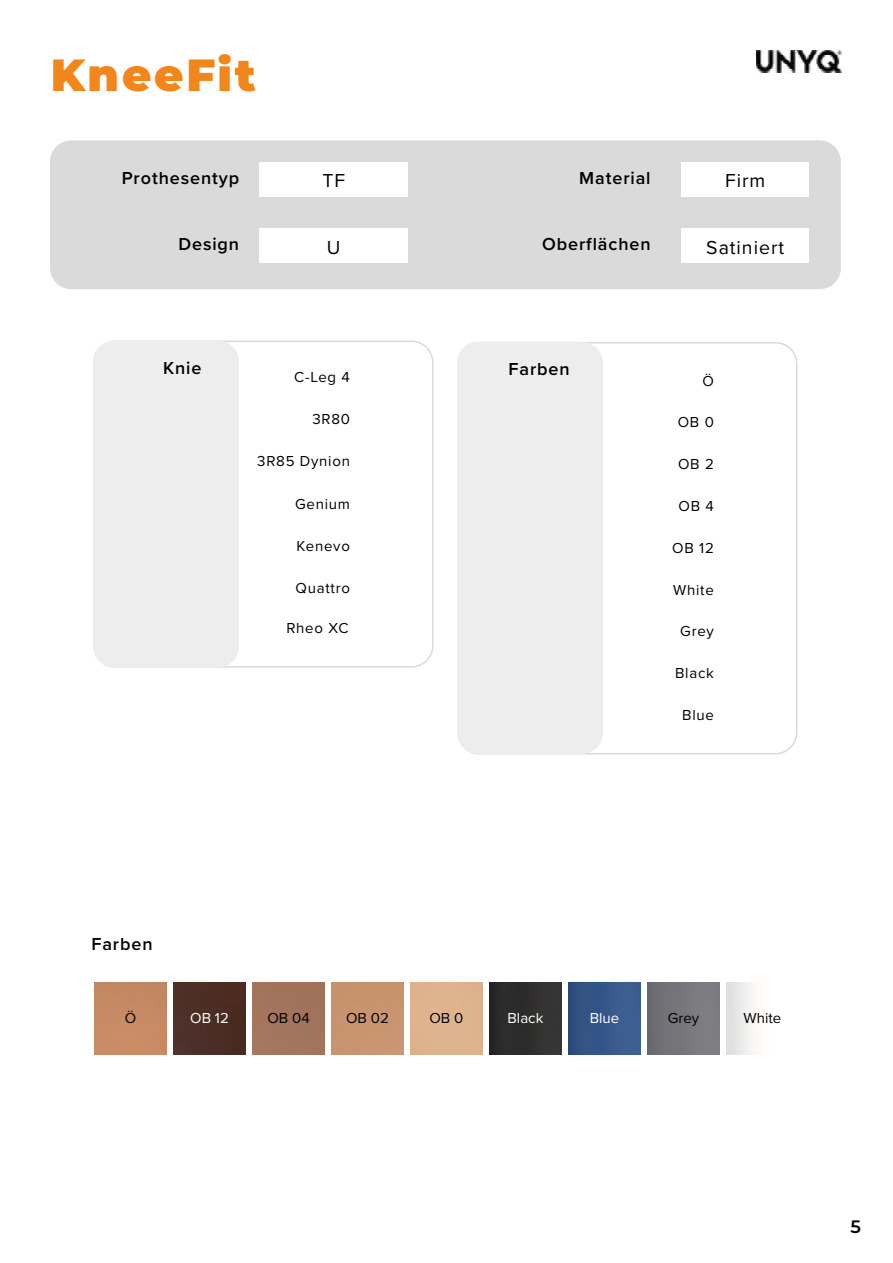
<style>
.page{position:relative;width:893px;height:1263px;background:#fff}
.page>*{position:absolute;margin:0;border:0;box-sizing:border-box;transform-origin:0 0}
.t1{font:900 45px "Montserrat";letter-spacing:.06em;color:#f1861a}
.t2{font:19.5px "Proxima Nova";letter-spacing:.05em;color:#000}
.t3{font:600 18px "Proxima Nova";letter-spacing:.05em;color:#000}
.t4{font:600 18px "Montserrat";color:#000}
.t5{font:15px "Proxima Nova";letter-spacing:.05em;color:#000}
.t6{font:15px "Proxima Nova";color:#fff}
</style>
<div class="page">
<img style="left:757px;top:50px;width:85px;height:22px">
<div style="left:457px;top:342px;width:146px;height:412px;background:#ededed;border-radius:21px"></div>
<div style="left:93px;top:341px;width:146px;height:327px;background:#ededed;border-radius:21px"></div>
<div style="left:50px;top:140px;width:791px;height:149px;background:#dadada;border-radius:21px"></div>
<div style="left:259px;top:229px;width:149px;height:34px;background:#fff"></div>
<div style="left:94px;top:982px;width:73px;height:72px;background:#c68a65"></div>
<div style="left:173px;top:982px;width:73px;height:72px;background:#4c2d23"></div>
<div style="left:252px;top:982px;width:73px;height:72px;background:#a2745c"></div>
<img style="left:489px;top:982px;width:73px;height:72px">
<img style="left:568px;top:982px;width:73px;height:72px">
<img style="left:647px;top:982px;width:73px;height:72px">
<div style="left:259px;top:163px;width:149px;height:34px;background:#fff"></div>
<div style="left:681px;top:163px;width:128px;height:34px;background:#fff"></div>
<div style="left:681px;top:229px;width:128px;height:34px;background:#fff"></div>
<h1 class="t1" style="left:51px;top:41px;width:206px">KneeFit</h1>
<p class="t3" style="left:122px;top:164px;width:119px">Prothesentyp</p>
<h2 class="t2" style="left:322px;top:166px;width:24px">TF</h2>
<p class="t3" style="left:579px;top:164px;width:73px">Material</p>
<h2 class="t2" style="left:725px;top:166px;width:42px">Firm</h2>
<p class="t3" style="left:178px;top:230px;width:62px">Design</p>
<p class="t3" style="left:542px;top:230px;width:110px">Oberflächen</p>
<h2 class="t2" style="left:706px;top:233px;width:79px">Satiniert</h2>
<h2 class="t2" style="left:327px;top:233px;width:15px">U</h2>
<p class="t3" style="left:163px;top:354px;width:40px">Knie</p>
<p class="t3" style="left:509px;top:356px;width:63px">Farben</p>
<p class="t5" style="left:312px;top:408px;width:39px">3R80</p>
<p class="t5" style="left:257px;top:450px;width:94px">3R85 Dynion</p>
<p class="t5" style="left:295px;top:492px;width:56px">Genium</p>
<p class="t5" style="left:297px;top:535px;width:55px">Kenevo</p>
<p class="t5" style="left:295px;top:577px;width:56px">Quattro</p>
<p class="t5" style="left:294px;top:365px;width:57px">C-Leg 4</p>
<p class="t5" style="left:286px;top:617px;width:64px">Rheo XC</p>
<p class="t5" style="left:702px;top:369px;width:13px">Ö</p>
<p class="t5" style="left:678px;top:411px;width:38px">OB 0</p>
<p class="t5" style="left:678px;top:453px;width:37px">OB 2</p>
<p class="t5" style="left:678px;top:495px;width:37px">OB 4</p>
<p class="t5" style="left:672px;top:537px;width:43px">OB 12</p>
<p class="t5" style="left:673px;top:578px;width:42px">White</p>
<p class="t5" style="left:680px;top:620px;width:35px">Grey</p>
<p class="t5" style="left:675px;top:662px;width:40px">Black</p>
<p class="t5" style="left:682px;top:704px;width:33px">Blue</p>
<p class="t3" style="left:91px;top:930px;width:63px">Farben</p>
<p class="t5" style="left:125px;top:1007px;width:13px">Ö</p>
<p class="t6" style="left:190px;top:1007px;width:40px">OB 12</p>
<p class="t5" style="left:267px;top:1007px;width:44px">OB 04</p>
<p class="t5" style="left:346px;top:1007px;width:44px">OB 02</p>
<p class="t5" style="left:429px;top:1007px;width:35px">OB 0</p>
<p class="t6" style="left:508px;top:1007px;width:37px">Black</p>
<p class="t6" style="left:590px;top:1007px;width:31px">Blue</p>
<p class="t5" style="left:668px;top:1007px;width:33px">Grey</p>
<p class="t5" style="left:743px;top:1007px;width:39px">White</p>
<p class="t4" style="left:851px;top:1213px;width:12px">5</p>
</div>
